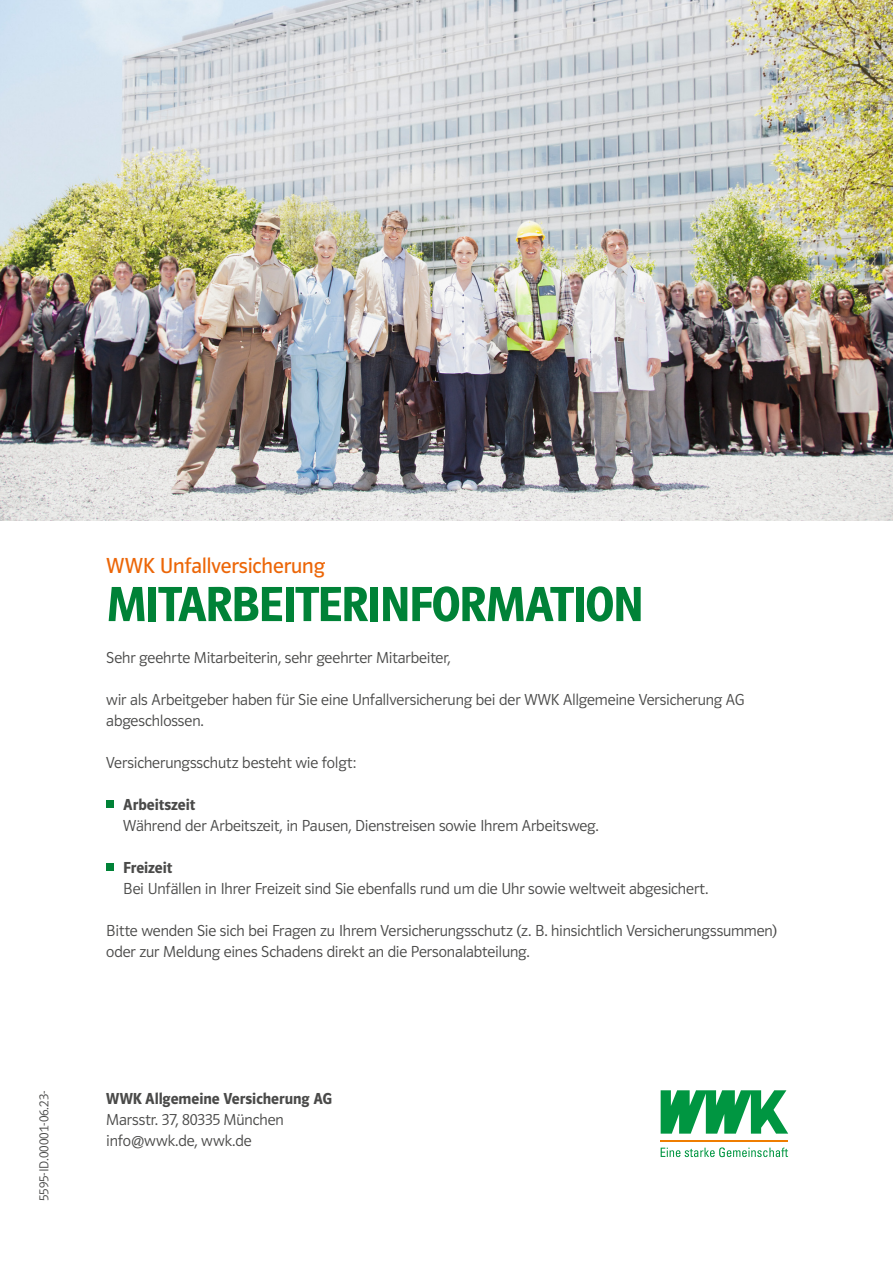
<style>
.page{position:relative;width:893px;height:1263px;background:#fff}
.page>*{position:absolute;margin:0;border:0;box-sizing:border-box;transform-origin:0 0}
.t1{font:600 51px "WWK Polo 66";letter-spacing:-.03em;color:#008237}
.t2{font:22.5px "WWK Polo 66 Buch";letter-spacing:-.005em;color:#ec6608}
.t3{font:16.5px/21px "WWK Polo 66 Leicht";letter-spacing:-.005em;color:#4a4a49}
.t4{font:600 16.5px "WWK Polo 66";letter-spacing:-.005em;color:#4a4a49}
.t5{font:13.5px "WWK Polo 66 Leicht";letter-spacing:.025em;color:#4a4a49}
</style>
<div class="page">
<div style="left:106px;top:800px;width:8px;height:8px;background:#008237"></div>
<div style="left:106px;top:863px;width:8px;height:8px;background:#008237"></div>
<img style="left:0;top:0;width:893px;height:521px">
<svg style="left:661px;top:1090px;width:127px;height:43px"></svg>
<hr style="left:661px;top:1140px;width:127px;height:1px;background:#ef7d00">
<svg style="left:661px;top:1147px;width:127px;height:10px"></svg>
<h2 class="t2" style="left:106px;top:554px;width:220px">WWK Unfallversicherung</h2>
<h1 class="t1" style="left:106px;top:576px;width:539px">MITARBEITERINFORMATION</h1>
<p class="t3" style="left:106px;top:647px;width:346px">Sehr geehrte Mitarbeiterin, sehr geehrter Mitarbeiter,</p>
<p class="t3" style="left:106px;top:689px;width:640px">wir als Arbeitgeber haben für Sie eine Unfallversicherung bei der WWK Allgemeine Versicherung AG abgeschlossen.</p>
<p class="t3" style="left:106px;top:752px;width:251px">Versicherungsschutz besteht wie folgt:</p>
<p class="t4" style="left:123px;top:796px;width:74px">Arbeitszeit</p>
<p class="t3" style="left:123px;top:815px;width:477px">Während der Arbeitszeit, in Pausen, Dienstreisen sowie Ihrem Arbeitsweg.</p>
<p class="t4" style="left:123px;top:859px;width:51px">Freizeit</p>
<p class="t3" style="left:123px;top:878px;width:586px">Bei Unfällen in Ihrer Freizeit sind Sie ebenfalls rund um die Uhr sowie weltweit abgesichert.</p>
<p class="t3" style="left:106px;top:920px;width:672px">Bitte wenden Sie sich bei Fragen zu Ihrem Versicherungsschutz (z. B. hinsichtlich Versicherungssummen) oder zur Meldung eines Schadens direkt an die Personalabteilung.</p>
<p class="t5" style="left:37px;top:1201px;width:112px;rotate:-90deg">5595-ID.00001-06.23-</p>
<p class="t4" style="left:106px;top:1089px;width:227px">WWK Allgemeine Versicherung AG</p>
<p class="t3" style="left:106px;top:1109px;width:179px">Marsstr. 37, 80335 München info@wwk.de, wwk.de</p>
</div>
